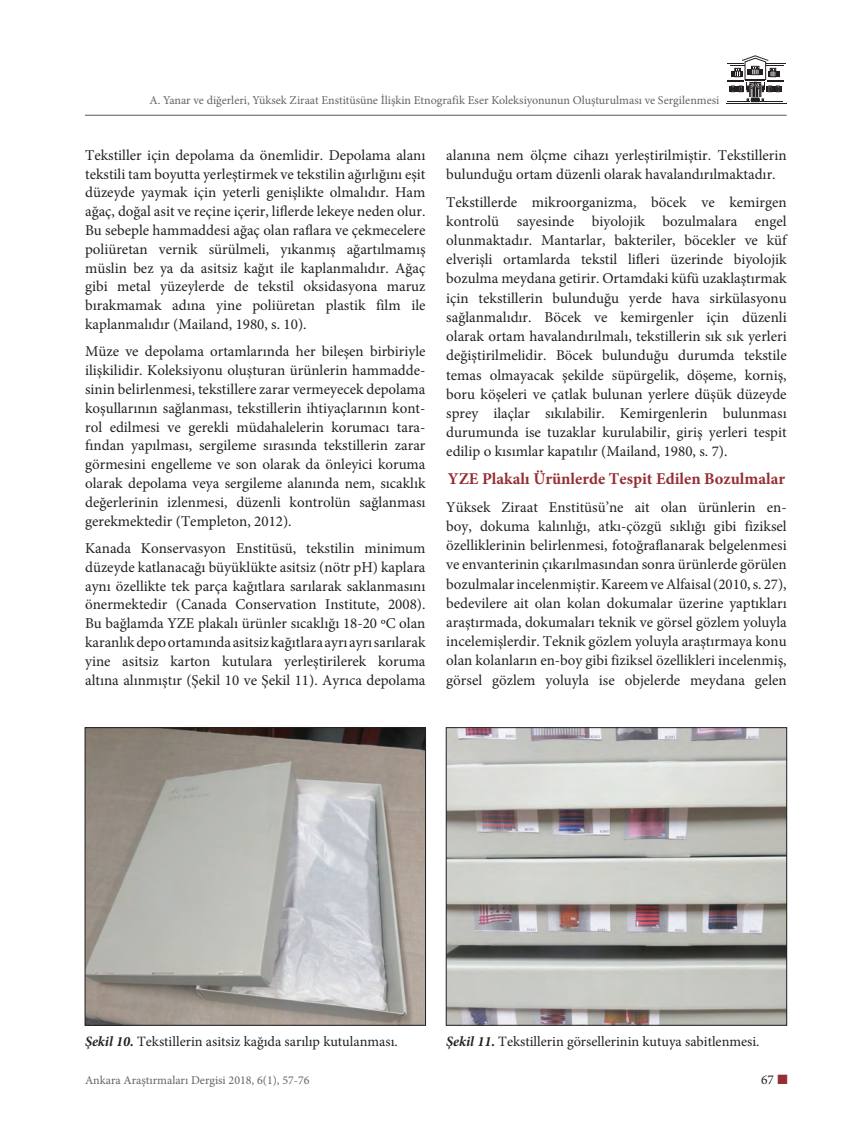
<style>
.page{position:relative;width:842px;height:1127px;background:#fff}
.page>*{position:absolute;margin:0;border:0;box-sizing:border-box;transform-origin:0 0}
.t1{font:700 16.5px "Minion Pro";color:#962e33}
.t2{font:15px/18.8px "Minion Pro";color:#231f20;text-align:justify}
.t3{font:14.25px "Minion Pro";color:#231f20}
.t4{font:13.5px "Minion Pro";color:#231f20}
.t5{font:12px "Minion Pro";color:#636366}
.s1{font-weight:700;font-style:italic}
.s2{color:#962e33}
</style>
<div class="page">
<hr style="left:85px;top:115px;width:702px;height:1px;background:#57585a">
<hr style="left:726px;top:103px;width:60px;height:1px;background:#231f20">
<svg style="left:727px;top:55px;width:59px;height:48px"></svg>
<img style="left:87px;top:729px;width:337px;height:294px">
<div style="left:85px;top:727px;width:341px;height:298px;border:1px solid #231f20"></div>
<img style="left:448px;top:729px;width:337px;height:294px">
<div style="left:446px;top:727px;width:341px;height:298px;border:1px solid #231f20"></div>
<p class="t5" style="left:149px;top:92px;width:571px">A. Yanar ve diğerleri, Yüksek Ziraat Enstitüsüne İlişkin Etnografik Eser Koleksiyonunun Oluşturulması ve Sergilenmesi</p>
<p class="t2" style="left:85px;top:146px;width:342px">Tekstiller için depolama da önemlidir. Depolama alanı tekstili tam boyutta yerleştirmek ve tekstilin ağırlığını eşit düzeyde yaymak için yeterli genişlikte olmalıdır. Ham ağaç, doğal asit ve reçine içerir, liflerde lekeye neden olur.<br>Bu sebeple hammaddesi ağaç olan raflara ve çekmecelere poliüretan vernik sürülmeli, yıkanmış ağartılmamış müslin bez ya da asitsiz kağıt ile kaplanmalıdır. Ağaç gibi metal yüzeylerde de tekstil oksidasyona maruz bırakmamak adına yine poliüretan plastik film ile kaplanmalıdır (Mailand, 1980, s. 10).</p>
<p class="t2" style="left:85px;top:342px;width:342px">Müze ve depolama ortamlarında her bileşen birbiriyle ilişkilidir. Koleksiyonu oluşturan ürünlerin hammadde&shy;sinin belirlenmesi, tekstillere zarar vermeyecek depolama koşullarının sağlanması, tekstillerin ihtiyaçlarının kont&shy;rol edilmesi ve gerekli müdahalelerin korumacı tara&shy;fından yapılması, sergileme sırasında tekstillerin zarar görmesini engelleme ve son olarak da önleyici koruma olarak depolama veya sergileme alanında nem, sıcaklık değerlerinin izlenmesi, düzenli kontrolün sağlanması gerekmektedir (Templeton, 2012).</p>
<p class="t2" style="left:85px;top:539px;width:342px">Kanada Konservasyon Enstitüsü, tekstilin minimum düzeyde katlanacağı büyüklükte asitsiz (nötr pH) kaplara aynı özellikte tek parça kağıtlara sarılarak saklanmasını önermektedir (Canada Conservation Institute, 2008).<br>Bu bağlamda YZE plakalı ürünler sıcaklığı 18-20 ºC olan karanlık depo ortamında asitsiz kağıtlara ayrı ayrı sarılarak yine asitsiz karton kutulara yerleştirilerek koruma altına alınmıştır (Şekil 10 ve Şekil 11). Ayrıca depolama</p>
<p class="t2" style="left:446px;top:145px;width:342px;line-height:19.2px">alanına nem ölçme cihazı yerleştirilmiştir. Tekstillerin bulunduğu ortam düzenli olarak havalandırılmaktadır.</p>
<p class="t2" style="left:446px;top:192px;width:342px;line-height:19.2px">Tekstillerde mikroorganizma, böcek ve kemirgen kontrolü sayesinde biyolojik bozulmalara engel olunmaktadır. Mantarlar, bakteriler, böcekler ve küf elverişli ortamlarda tekstil lifleri üzerinde biyolojik bozulma meydana getirir. Ortamdaki küfü uzaklaştırmak için tekstillerin bulunduğu yerde hava sirkülasyonu sağlanmalıdır. Böcek ve kemirgenler için düzenli olarak ortam havalandırılmalı, tekstillerin sık sık yerleri değiştirilmelidir. Böcek bulunduğu durumda tekstile temas olmayacak şekilde süpürgelik, döşeme, korniş, boru köşeleri ve çatlak bulunan yerlere düşük düzeyde sprey ilaçlar sıkılabilir. Kemirgenlerin bulunması durumunda ise tuzaklar kurulabilir, giriş yerleri tespit edilip o kısımlar kapatılır (Mailand, 1980, s. 7).</p>
<p class="t1" style="left:448px;top:467px;width:339px">YZE Plakalı Ürünlerde Tespit Edilen Bozulmalar</p>
<p class="t2" style="left:446px;top:497px;width:342px;line-height:19.2px">Yüksek Ziraat Enstitüsü’ne ait olan ürünlerin en&shy;boy, dokuma kalınlığı, atkı-çözgü sıklığı gibi fiziksel özelliklerinin belirlenmesi, fotoğraflanarak belgelenmesi ve envanterinin çıkarılmasından sonra ürünlerde görülen bozulmalar incelenmiştir. Kareem ve Alfaisal (2010, s. 27), bedevilere ait olan kolan dokumalar üzerine yaptıkları araştırmada, dokumaları teknik ve görsel gözlem yoluyla incelemişlerdir. Teknik gözlem yoluyla araştırmaya konu olan kolanların en-boy gibi fiziksel özellikleri incelenmiş, görsel gözlem yoluyla ise objelerde meydana gelen</p>
<p class="t3" style="left:85px;top:1032px;width:314px"><span class="s1">Şekil 10.</span> Tekstillerin asitsiz kağıda sarılıp kutulanması.</p>
<p class="t3" style="left:446px;top:1032px;width:315px"><span class="s1">Şekil 11.</span> Tekstillerin görsellerinin kutuya sabitlenmesi.</p>
<p class="t5" style="left:85px;top:1072px;width:226px">Ankara Araştırmaları Dergisi 2018, 6(1), 57-76</p>
<p class="t4" style="left:761px;top:1071px;width:28px">67 <span class="s2">■</span></p>
</div>
